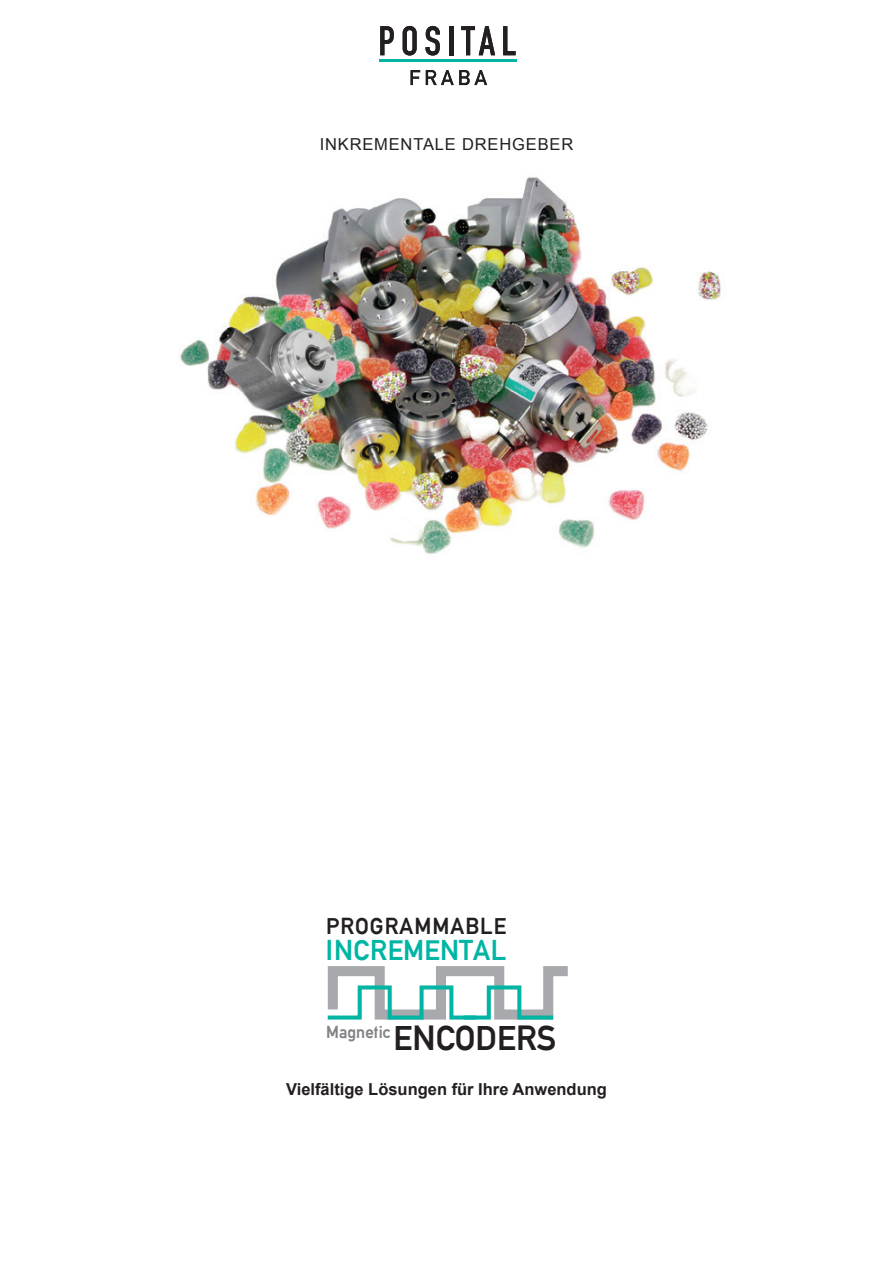
<style>
.page{position:relative;width:893px;height:1263px;background:#fff}
.page>*{position:absolute;margin:0;border:0;box-sizing:border-box;transform-origin:0 0}
.t1{font:28.05px "Alte DIN1451 Mittelschriftgepraegt";color:#00b5a4}
.t2{font:22.65px "Alte DIN1451 Mittelschriftgepraegt";letter-spacing:.04em;color:#231f20}
.t3{font:17.1px "Alte DIN1451 Mittelschriftgepraegt";color:#808285}
.t4{font:700 16.5px "Arial";color:#231f20}
.t5{font:16.5px "Arial";letter-spacing:.05em;color:#231f20}
.s1{font-size:34.2px;color:#231f20}
</style>
<div class="page">
<svg style="left:411px;top:70px;width:9px;height:15px"></svg>
<svg style="left:426px;top:70px;width:61px;height:15px"></svg>
<svg style="left:380px;top:26px;width:14px;height:29px"></svg>
<svg style="left:403px;top:26px;width:14px;height:30px"></svg>
<svg style="left:425px;top:26px;width:15px;height:30px"></svg>
<hr style="left:449px;top:26px;width:4px;height:29px;background:#231f20">
<svg style="left:461px;top:26px;width:34px;height:29px"></svg>
<svg style="left:503px;top:26px;width:13px;height:29px"></svg>
<hr style="left:379px;top:60px;width:138px;height:2px;background:#00b5a4">
<img style="left:180px;top:177px;width:541px;height:377px">
<svg style="left:327px;top:966px;width:241px;height:54px"></svg>
<p class="t5" style="left:320px;top:133px;width:255px">INKREMENTALE DREHGEBER</p>
<h2 class="t2" style="left:326px;top:913px;width:182px">PROGRAMMABLE</h2>
<h1 class="t1" style="left:326px;top:933px;width:182px">INCREMENTAL</h1>
<p class="t3" style="left:326px;top:1022px;width:232px">MAGNETIC <span class="s1">ENCODERS</span></p>
<p class="t4" style="left:286px;top:1078px;width:322px">Vielfältige Lösungen für Ihre Anwendung</p>
</div>
